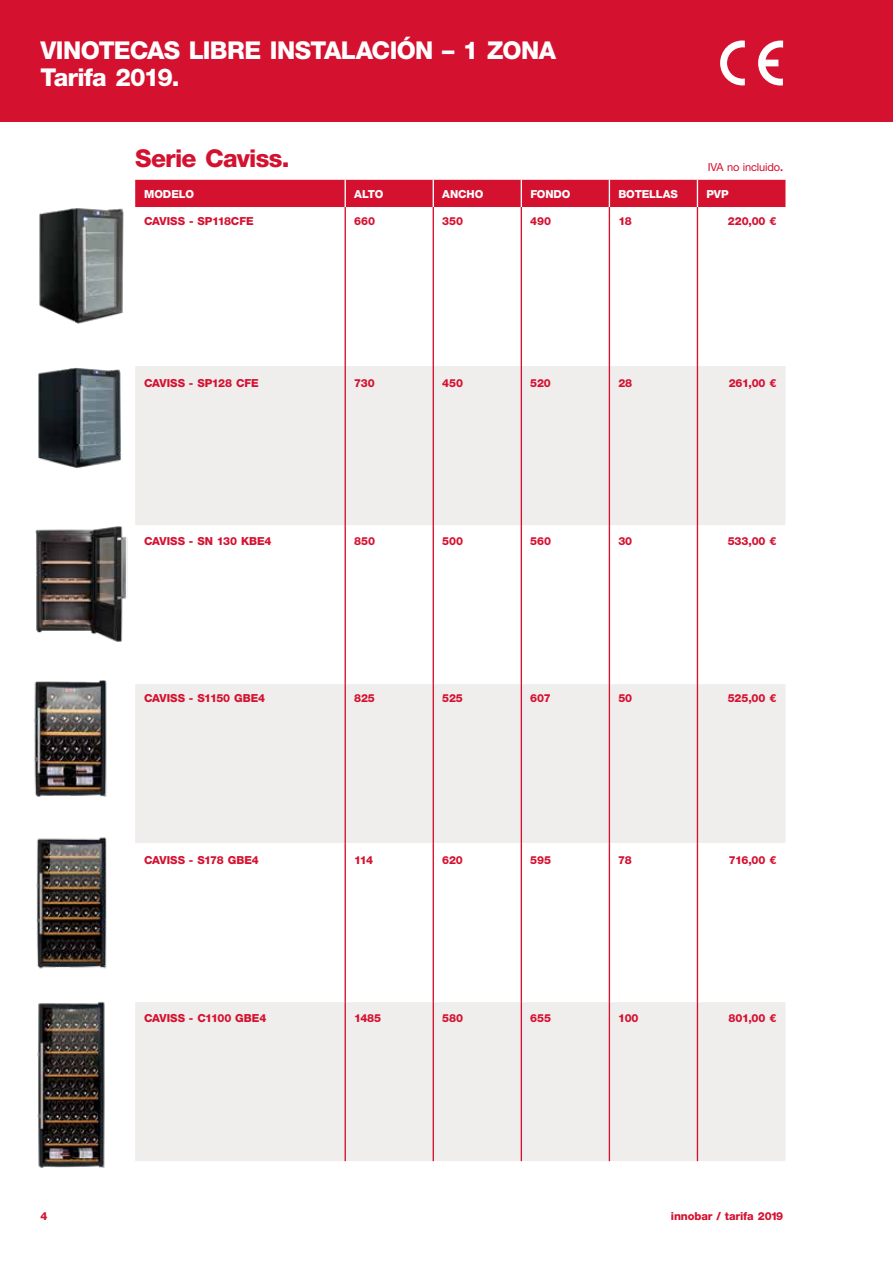
<style>
.page{position:relative;width:893px;height:1263px;background:#fff}
.page>*{position:absolute;margin:0;border:0;box-sizing:border-box;transform-origin:0 0}
.t1{font:800 24.6px/27px "Helvetica Neue LT Std";letter-spacing:-.03em;color:#fff}
.t2{font:800 24.6px "Helvetica Neue LT Std";letter-spacing:-.03em;color:#d51130}
.t3{font:800 11.1px "Helvetica Neue LT Std";letter-spacing:-.01em;color:#d51130}
.t4{font:800 11.1px "Helvetica Neue LT Std";letter-spacing:-.005em;color:#fff}
.t5{font:11.1px "Helvetica Neue LT Std";letter-spacing:-.015em;color:#d51130}
.s1{font-weight:700}
</style>
<div class="page">
<div style="left:0;top:0;width:893px;height:122px;background:#d51130"></div>
<svg style="left:758px;top:41px;width:25px;height:44px"></svg>
<svg style="left:720px;top:41px;width:25px;height:44px"></svg>
<svg style="left:135px;top:366px;width:650px;height:795px;fill:#efeeed"></svg>
<div style="left:135px;top:180px;width:650px;height:27px;background:#d51130"></div>
<hr style="left:345px;top:207px;width:1px;height:159px;background:#d51130">
<hr style="left:433px;top:207px;width:1px;height:159px;background:#d51130">
<hr style="left:521px;top:207px;width:1px;height:159px;background:#d51130">
<hr style="left:609px;top:207px;width:1px;height:159px;background:#d51130">
<hr style="left:697px;top:207px;width:1px;height:159px;background:#d51130">
<hr style="left:345px;top:366px;width:1px;height:159px;background:#d51130">
<hr style="left:433px;top:366px;width:1px;height:159px;background:#d51130">
<hr style="left:521px;top:366px;width:1px;height:159px;background:#d51130">
<hr style="left:609px;top:366px;width:1px;height:159px;background:#d51130">
<hr style="left:697px;top:366px;width:1px;height:159px;background:#d51130">
<hr style="left:345px;top:525px;width:1px;height:159px;background:#d51130">
<hr style="left:433px;top:525px;width:1px;height:159px;background:#d51130">
<hr style="left:521px;top:525px;width:1px;height:159px;background:#d51130">
<hr style="left:609px;top:525px;width:1px;height:159px;background:#d51130">
<hr style="left:697px;top:525px;width:1px;height:159px;background:#d51130">
<hr style="left:345px;top:684px;width:1px;height:159px;background:#d51130">
<hr style="left:433px;top:684px;width:1px;height:159px;background:#d51130">
<hr style="left:521px;top:684px;width:1px;height:159px;background:#d51130">
<hr style="left:609px;top:684px;width:1px;height:159px;background:#d51130">
<hr style="left:697px;top:684px;width:1px;height:159px;background:#d51130">
<hr style="left:345px;top:843px;width:1px;height:159px;background:#d51130">
<hr style="left:433px;top:843px;width:1px;height:159px;background:#d51130">
<hr style="left:521px;top:843px;width:1px;height:159px;background:#d51130">
<hr style="left:609px;top:843px;width:1px;height:159px;background:#d51130">
<hr style="left:697px;top:843px;width:1px;height:159px;background:#d51130">
<hr style="left:345px;top:1002px;width:1px;height:159px;background:#d51130">
<hr style="left:433px;top:1002px;width:1px;height:159px;background:#d51130">
<hr style="left:521px;top:1002px;width:1px;height:159px;background:#d51130">
<hr style="left:609px;top:1002px;width:1px;height:159px;background:#d51130">
<hr style="left:697px;top:1002px;width:1px;height:159px;background:#d51130">
<img style="left:39px;top:208px;width:85px;height:116px">
<img style="left:38px;top:367px;width:83px;height:101px">
<img style="left:35px;top:526px;width:92px;height:116px">
<img style="left:37px;top:1001px;width:68px;height:167px">
<img style="left:36px;top:837px;width:71px;height:132px">
<img style="left:34px;top:680px;width:73px;height:117px">
<h1 class="t1" style="left:40px;top:36px;width:517px">VINOTECAS LIBRE INSTALACIÓN – 1 ZONA<br>Tarifa 2019.</h1>
<h1 class="t2" style="left:135px;top:143px;width:156px">Serie Caviss.</h1>
<p class="t5" style="left:708px;top:160px;width:77px">IVA no incluido<span class="s1">.</span></p>
<p class="t4" style="left:144px;top:187px;width:51px">MODELO</p>
<p class="t4" style="left:354px;top:187px;width:31px">ALTO</p>
<p class="t4" style="left:442px;top:187px;width:43px">ANCHO</p>
<p class="t4" style="left:530px;top:187px;width:42px">FONDO</p>
<p class="t4" style="left:618px;top:187px;width:61px">BOTELLAS</p>
<p class="t4" style="left:706px;top:187px;width:24px">PVP</p>
<p class="t3" style="left:144px;top:214px;width:111px">CAVISS - SP118CFE</p>
<p class="t3" style="left:354px;top:214px;width:22px">660</p>
<p class="t3" style="left:442px;top:214px;width:22px">350</p>
<p class="t3" style="left:530px;top:214px;width:22px">490</p>
<p class="t3" style="left:618px;top:214px;width:15px">18</p>
<p class="t3" style="left:728px;top:214px;width:50px">220,00 €</p>
<p class="t3" style="left:144px;top:376px;width:116px">CAVISS - SP128 CFE</p>
<p class="t3" style="left:354px;top:376px;width:22px">730</p>
<p class="t3" style="left:442px;top:376px;width:22px">450</p>
<p class="t3" style="left:530px;top:376px;width:22px">520</p>
<p class="t3" style="left:618px;top:376px;width:15px">28</p>
<p class="t3" style="left:729px;top:376px;width:49px">261,00 €</p>
<p class="t3" style="left:144px;top:534px;width:129px">CAVISS - SN 130 KBE4</p>
<p class="t3" style="left:354px;top:534px;width:22px">850</p>
<p class="t3" style="left:442px;top:534px;width:22px">500</p>
<p class="t3" style="left:530px;top:534px;width:22px">560</p>
<p class="t3" style="left:618px;top:534px;width:15px">30</p>
<p class="t3" style="left:728px;top:534px;width:50px">533,00 €</p>
<p class="t3" style="left:144px;top:691px;width:123px">CAVISS - S1150 GBE4</p>
<p class="t3" style="left:354px;top:691px;width:22px">825</p>
<p class="t3" style="left:442px;top:691px;width:22px">525</p>
<p class="t3" style="left:530px;top:691px;width:22px">607</p>
<p class="t3" style="left:618px;top:691px;width:15px">50</p>
<p class="t3" style="left:728px;top:691px;width:50px">525,00 €</p>
<p class="t3" style="left:144px;top:853px;width:116px">CAVISS - S178 GBE4</p>
<p class="t3" style="left:354px;top:853px;width:20px">114</p>
<p class="t3" style="left:442px;top:853px;width:22px">620</p>
<p class="t3" style="left:530px;top:853px;width:22px">595</p>
<p class="t3" style="left:618px;top:853px;width:15px">78</p>
<p class="t3" style="left:729px;top:853px;width:49px">716,00 €</p>
<p class="t3" style="left:144px;top:1011px;width:124px">CAVISS - C1100 GBE4</p>
<p class="t3" style="left:354px;top:1011px;width:29px">1485</p>
<p class="t3" style="left:442px;top:1011px;width:22px">580</p>
<p class="t3" style="left:530px;top:1011px;width:22px">655</p>
<p class="t3" style="left:618px;top:1011px;width:22px">100</p>
<p class="t3" style="left:729px;top:1011px;width:49px">801,00 €</p>
<p class="t3" style="left:40px;top:1209px;width:8px">4</p>
<p class="t3" style="left:671px;top:1209px;width:114px">innobar / tarifa 2019</p>
</div>
